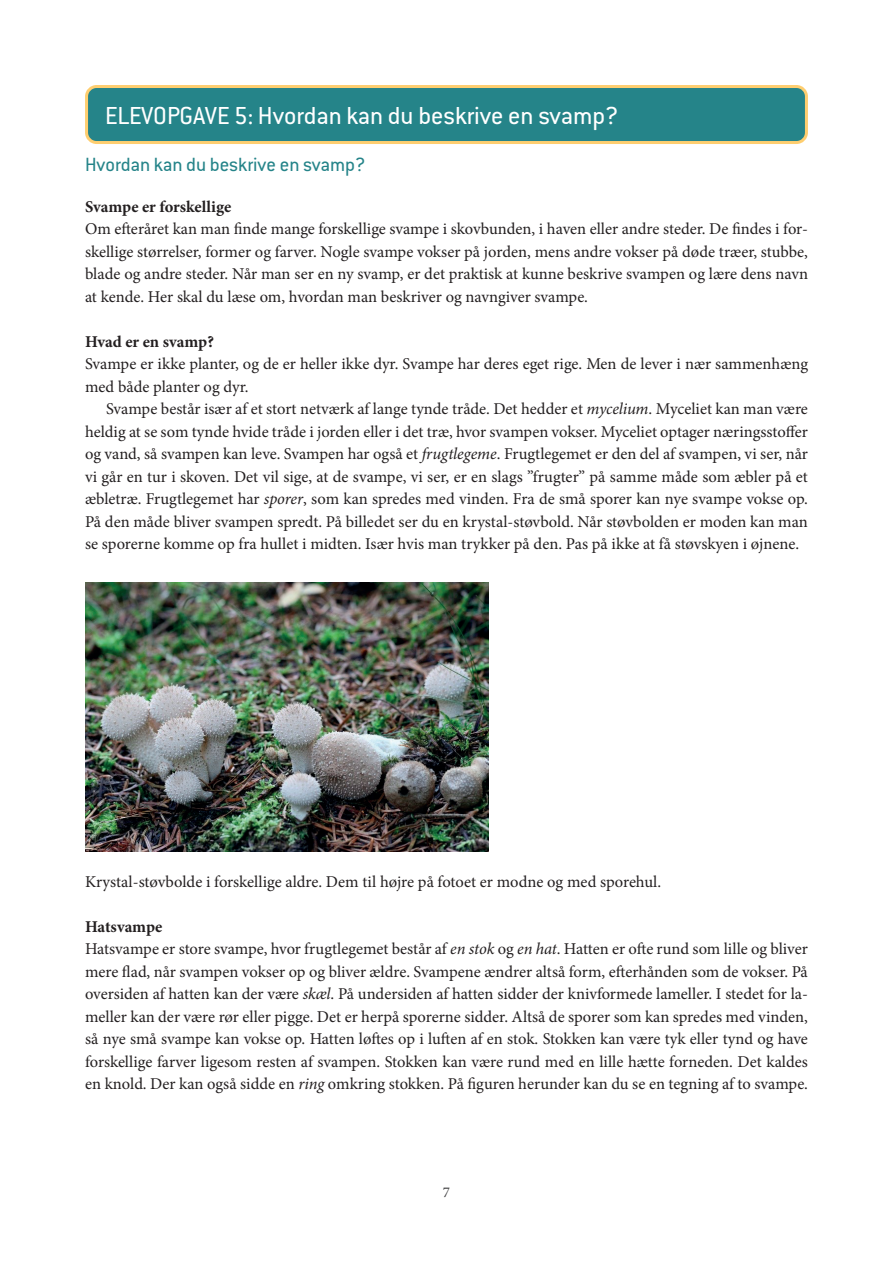
<style>
.page{position:relative;width:893px;height:1263px;background:#fff}
.page>*{position:absolute;margin:0;border:0;box-sizing:border-box;transform-origin:0 0}
.t1{font:27px "Conduit ITC Pro";color:#fff}
.t2{font:21px "Conduit ITC Pro";color:#258489}
.t3{font:16.5px/22.5px "Minion Pro";color:#231f20;text-align:justify}
.t4{font:700 16.5px "Minion Pro";letter-spacing:-.005em;color:#231f20}
.t5{font:15px "Minion Pro";color:#3e3e3f}
.s1{font-style:italic}
.s2{font-weight:700}
</style>
<div class="page">
<div style="left:87px;top:87px;width:719px;height:56px;background:#258489;border-radius:10px"></div>
<div style="left:85px;top:85px;width:723px;height:59px;border:3px solid #fece70;border-radius:10px"></div>
<img style="left:85px;top:583px;width:403px;height:268px">
<h1 class="t1" style="left:105px;top:101px;width:514px">ELEVOPGAVE 5: Hvordan kan du beskrive en svamp?</h1>
<p class="t2" style="left:85px;top:153px;width:282px">Hvordan kan du beskrive en svamp?</p>
<p class="t4" style="left:85px;top:195px;width:148px">Svampe er forskellige</p>
<p class="t3" style="left:85px;top:218px;width:724px">Om efteråret kan man finde mange forskellige svampe i skovbunden, i haven eller andre steder. De findes i for&shy;skellige størrelser, former og farver. Nogle svampe vokser på jorden, mens andre vokser på døde træer, stubbe, blade og andre steder. Når man ser en ny svamp, er det praktisk at kunne beskrive svampen og lære dens navn at kende. Her skal du læse om, hvordan man beskriver og navngiver svampe.</p>
<p class="t4" style="left:85px;top:330px;width:130px">Hvad er en svamp?</p>
<p class="t3" style="left:85px;top:353px;width:724px">Svampe er ikke planter, og de er heller ikke dyr. Svampe har deres eget rige. Men de lever i nær sammenhæng med både planter og dyr.</p>
<p class="t3" style="left:85px;top:398px;width:724px;text-indent:21px">Svampe består især af et stort netværk af lange tynde tråde. Det hedder et <span class="s1">mycelium</span>. Myceliet kan man være heldig at se som tynde hvide tråde i jorden eller i det træ, hvor svampen vokser. Myceliet optager næringsstoffer og vand, så svampen kan leve. Svampen har også et <span class="s1">frugtlegeme</span>. Frugtlegemet er den del af svampen, vi ser, når vi går en tur i skoven. Det vil sige, at de svampe, vi ser, er en slags ”frugter” på samme måde som æbler på et æbletræ. Frugtlegemet har <span class="s1">sporer</span>, som kan spredes med vinden. Fra de små sporer kan nye svampe vokse op.<br>På den måde bliver svampen spredt. På billedet ser du en krystal-støvbold. Når støvbolden er moden kan man se sporerne komme op fra hullet i midten. Især hvis man trykker på den. Pas på ikke at få støvskyen i øjnene.</p>
<p class="t3" style="left:85px;top:870px;width:578px">Krystal-støvbolde i forskellige aldre. Dem til højre på fotoet er modne og med sporehul.</p>
<p class="t3" style="left:85px;top:915px;width:724px;text-align:left"><span class="s2">Hatsvampe<br></span>Hatsvampe er store svampe, hvor frugtlegemet består af <span class="s1">en stok</span> og <span class="s1">en hat</span>. Hatten er ofte rund som lille og bliver mere flad, når svampen vokser op og bliver ældre. Svampene ændrer altså form, efterhånden som de vokser. På oversiden af hatten kan der være <span class="s1">skæl</span>. På undersiden af hatten sidder der knivformede lameller. I stedet for la&shy;meller kan der være rør eller pigge. Det er herpå sporerne sidder. Altså de sporer som kan spredes med vinden, så nye små svampe kan vokse op. Hatten løftes op i luften af en stok. Stokken kan være tyk eller tynd og have forskellige farver ligesom resten af svampen. Stokken kan være rund med en lille hætte forneden. Det kaldes en knold. Der kan også sidde en <span class="s1">ring</span> omkring stokken. På figuren herunder kan du se en tegning af to svampe.</p>
<p class="t5" style="left:443px;top:1182px;width:9px">7</p>
</div>
